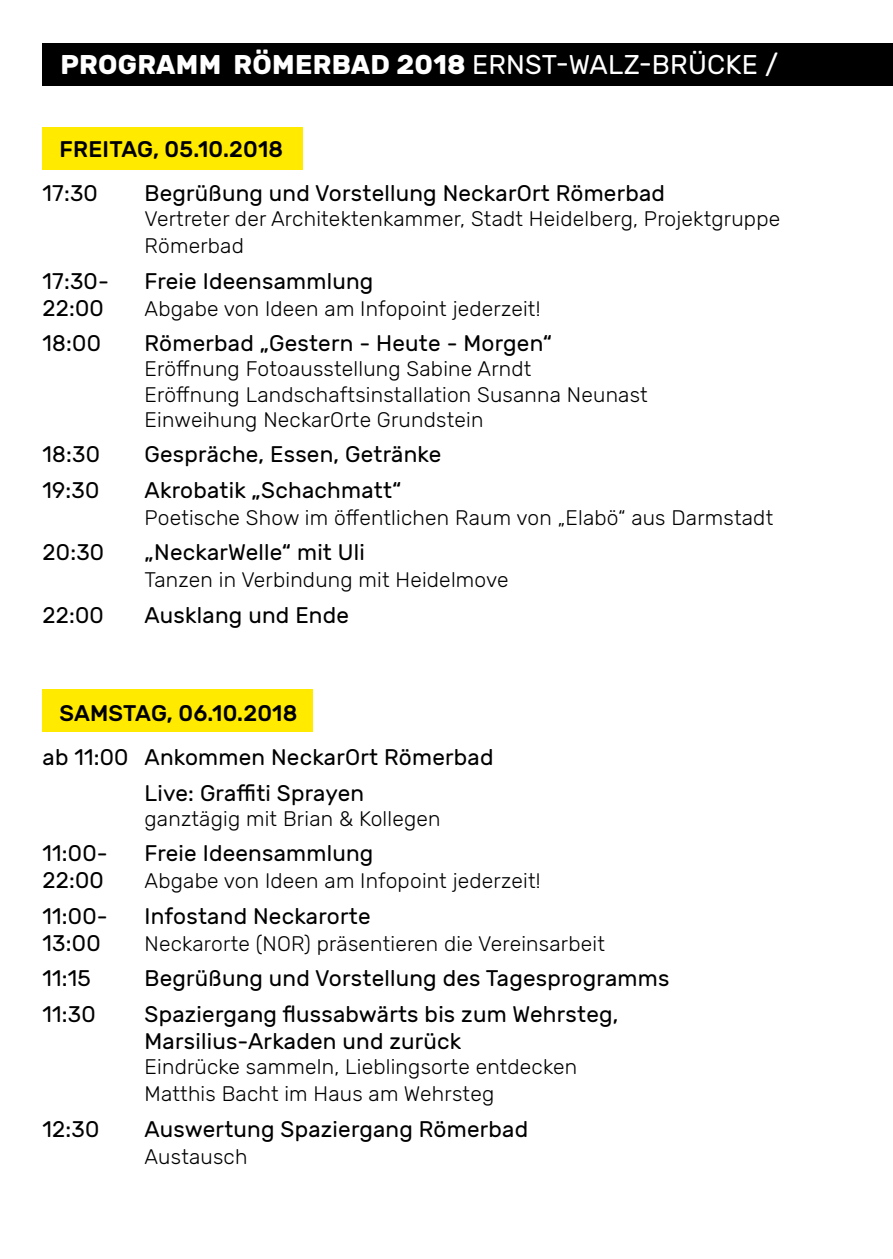
<style>
.page{position:relative;width:893px;height:1259px;background:#fff}
.page>*{position:absolute;margin:0;border:0;box-sizing:border-box;transform-origin:0 0}
.t1{font:700 27px "Rubik";letter-spacing:.01em;color:#fff}
.t2{font:22.5px/35.4px "Rubik";letter-spacing:.01em;color:#000}
.t3{font:500 22.5px "Rubik";letter-spacing:.01em;color:#000}
.t4{font:300 21px/27px "Rubik";letter-spacing:.01em;color:#000}
.s1{font-weight:400}
</style>
<div class="page">
<div style="left:43px;top:43px;width:850px;height:42px;background:#000"></div>
<div style="left:43px;top:127px;width:260px;height:43px;background:#ffea00"></div>
<div style="left:43px;top:689px;width:270px;height:43px;background:#ffea00"></div>
<p class="t1" style="left:60px;top:48px;width:719px">PROGRAMM RÖMERBAD 2018 <span class="s1">ERNST-WALZ-BRÜCKE /</span></p>
<p class="t3" style="left:60px;top:136px;width:225px">FREITAG, 05.10.2018</p>
<p class="t2" style="left:43px;top:176px;width:57px">17:30</p>
<p class="t2" style="left:145px;top:176px;width:522px">Begrüßung und Vorstellung NeckarOrt Römerbad</p>
<p class="t4" style="left:145px;top:206px;width:637px">Vertreter der Architektenkammer, Stadt Heidelberg, Projektgruppe<br>Römerbad</p>
<p class="t2" style="left:43px;top:264px;width:68px">17:30-</p>
<p class="t2" style="left:145px;top:264px;width:230px">Freie Ideensammlung</p>
<p class="t2" style="left:43px;top:291px;width:63px">22:00</p>
<p class="t4" style="left:145px;top:295px;width:397px">Abgabe von Ideen am Infopoint jederzeit!</p>
<p class="t2" style="left:43px;top:326px;width:60px">18:00</p>
<p class="t2" style="left:145px;top:326px;width:409px">Römerbad „Gestern - Heute - Morgen“</p>
<p class="t4" style="left:145px;top:357px;width:505px;line-height:25.2px">Eröffnung Fotoausstellung Sabine Arndt<br>Eröffnung Landschaftsinstallation Susanna Neunast<br>Einweihung NeckarOrte Grundstein</p>
<p class="t2" style="left:43px;top:437px;width:59px">18:30</p>
<p class="t2" style="left:145px;top:437px;width:298px">Gespräche, Essen, Getränke</p>
<p class="t2" style="left:43px;top:473px;width:58px">19:30</p>
<p class="t2" style="left:145px;top:473px;width:258px">Akrobatik „Schachmatt“</p>
<p class="t4" style="left:145px;top:505px;width:630px">Poetische Show im öffentlichen Raum von „Elabö“ aus Darmstadt</p>
<p class="t2" style="left:43px;top:535px;width:63px">20:30</p>
<p class="t2" style="left:145px;top:535px;width:222px">„NeckarWelle“ mit Uli</p>
<p class="t4" style="left:145px;top:567px;width:366px">Tanzen in Verbindung mit Heidelmove</p>
<p class="t2" style="left:43px;top:598px;width:63px">22:00</p>
<p class="t2" style="left:145px;top:598px;width:206px">Ausklang und Ende</p>
<p class="t3" style="left:60px;top:700px;width:239px">SAMSTAG, 06.10.2018</p>
<p class="t2" style="left:145px;top:740px;width:350px;text-indent:-102px">ab 11:00 Ankommen NeckarOrt Römerbad<br>Live: Graffiti Sprayen</p>
<p class="t4" style="left:145px;top:805px;width:298px">ganztägig mit Brian &amp; Kollegen</p>
<p class="t2" style="left:43px;top:836px;width:67px">11:00-</p>
<p class="t2" style="left:145px;top:836px;width:230px">Freie Ideensammlung</p>
<p class="t2" style="left:43px;top:863px;width:63px">22:00</p>
<p class="t4" style="left:145px;top:868px;width:397px">Abgabe von Ideen am Infopoint jederzeit!</p>
<p class="t2" style="left:43px;top:899px;width:67px">11:00-</p>
<p class="t2" style="left:145px;top:899px;width:228px">Infostand Neckarorte</p>
<p class="t2" style="left:43px;top:926px;width:60px">13:00</p>
<p class="t4" style="left:145px;top:930px;width:462px">Neckarorte (NOR) präsentieren die Vereinsarbeit</p>
<p class="t2" style="left:43px;top:961px;width:50px">11:15</p>
<p class="t2" style="left:145px;top:961px;width:526px">Begrüßung und Vorstellung des Tagesprogramms</p>
<p class="t2" style="left:43px;top:997px;width:55px">11:30</p>
<p class="t2" style="left:145px;top:1001px;width:475px;line-height:27px">Spaziergang flussabwärts bis zum Wehrsteg,<br>Marsilius-Arkaden und zurück</p>
<p class="t4" style="left:145px;top:1053px;width:434px">Eindrücke sammeln, Lieblingsorte entdecken<br>Matthis Bacht im Haus am Wehrsteg</p>
<p class="t2" style="left:43px;top:1111px;width:58px">12:30</p>
<p class="t2" style="left:145px;top:1111px;width:385px">Auswertung Spaziergang Römerbad</p>
<p class="t4" style="left:145px;top:1143px;width:104px">Austausch</p>
</div>
